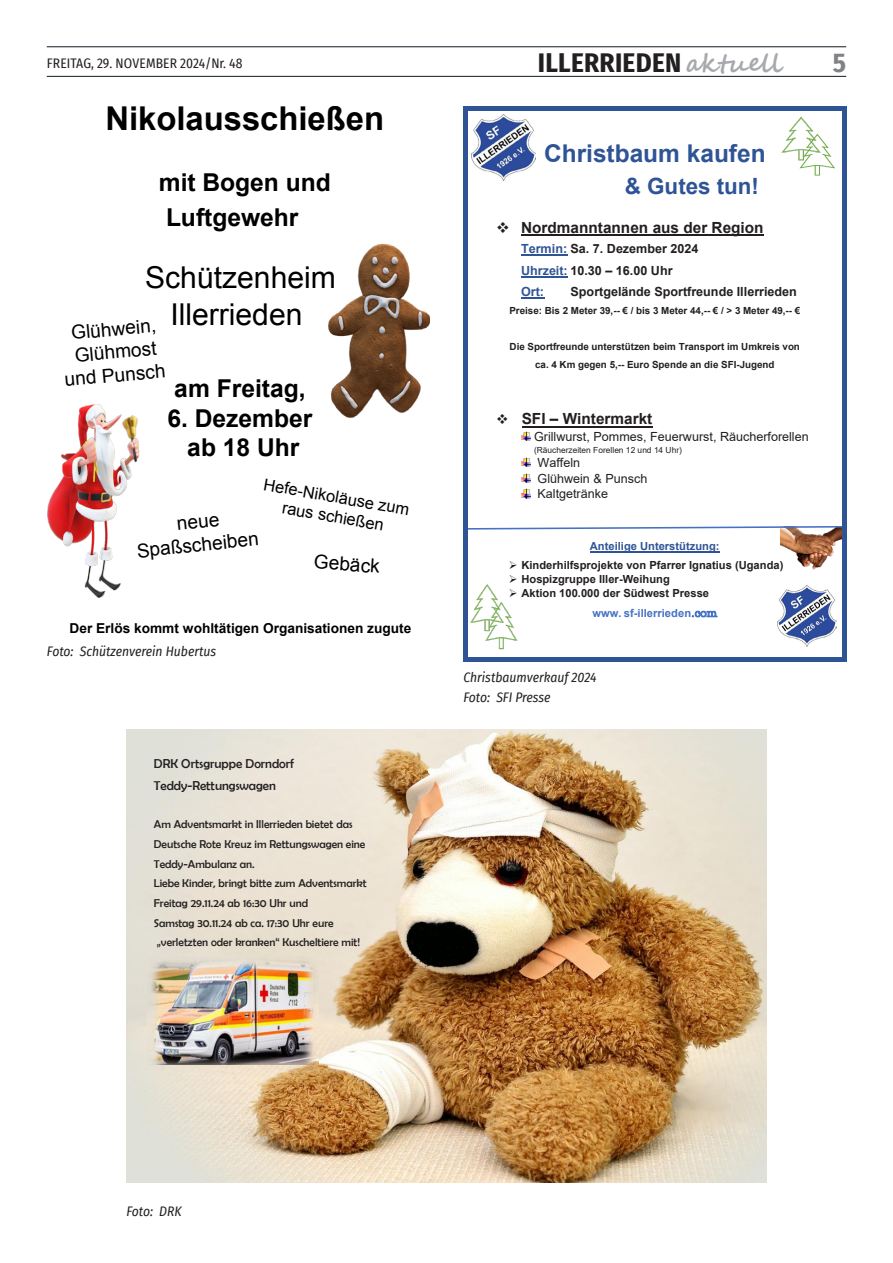
<style>
.page{position:relative;width:893px;height:1263px;background:#fff}
.page>*{position:absolute;margin:0;border:0;box-sizing:border-box;transform-origin:0 0}
.t1{font:700 32.85px "Arial";color:#000}
.t2{font:30.15px/36.2px "Arial";color:#000;text-align:center}
.t3{font:700 27px "Fira Sans Condensed";letter-spacing:.01em;color:#231f20}
.t4{font:700 27px "Fira Sans Condensed";color:#808285}
.t5{font:700 24.6px/35px "Arial";color:#000}
.t6{font:700 24.45px "Arial";color:#2f5496}
.t7{font:700 22.35px "Arial";color:#2f5496}
.t8{font:19.2px/23px "Arial";color:#000;text-align:center}
.t9{font:16.35px/19.8px "Arial";color:#000;text-align:center}
.t10{font:700 15.3px "Arial";color:#231f20}
.t11{font:700 13.65px "Arial";color:#000}
.t12{font:italic 13.5px/20.4px "Fira Sans Condensed";color:#231f20}
.t13{font:13.5px "Fira Sans Condensed";letter-spacing:.01em;color:#231f20}
.t14{font:12.9px/21.5px "Berlin Sans FB";color:#231f20}
.t15{font:700 12.6px/21.3px "Arial";color:#231f20}
.t16{font:12.6px/15.6px "Arial";color:#231f20}
.t17{font:11.4px/19.6px "Berlin Sans FB";color:#231f20}
.t18{font:700 11.1px/19.5px "Arial";color:#231f20}
.t19{font:700 11.1px "Arial";color:#2f5496}
.t20{font:700 9.75px/17.7px "Arial";color:#231f20;text-align:center}
.t21{font:8.4px "Arial";color:#231f20}
.s1{font-family:"Segoe Script";font-size:25.5px;color:#a8a9ad}
.s2{color:#2f5496}
.s3{color:#4472c4}
.s4{font-family:"Amer Typewriter IT Cby BT";font-weight:500;color:#4472c4}
</style>
<div class="page">
<hr style="left:47px;top:76px;width:799px;height:1px;background:#101a21">
<hr style="left:47px;top:47px;width:799px;height:1px;background:#101a21">
<img style="left:328px;top:243px;width:102px;height:175px">
<img style="left:47px;top:404px;width:93px;height:194px">
<img style="left:471px;top:114px;width:65px;height:66px">
<img style="left:463px;top:583px;width:55px;height:67px">
<img style="left:778px;top:586px;width:58px;height:60px">
<img style="left:780px;top:530px;width:62px;height:40px">
<hr style="left:521px;top:234px;width:243px;height:2px;background:#231f20">
<hr style="left:521px;top:255px;width:46px;height:1px;background:#2f5496">
<hr style="left:521px;top:276px;width:47px;height:1px;background:#2f5496">
<hr style="left:521px;top:297px;width:23px;height:2px;background:#2f5496">
<hr style="left:522px;top:426px;width:130px;height:2px;background:#231f20">
<svg style="left:521px;top:432px;width:10px;height:9px"></svg>
<svg style="left:521px;top:458px;width:10px;height:9px"></svg>
<svg style="left:521px;top:473px;width:10px;height:9px"></svg>
<svg style="left:521px;top:489px;width:10px;height:9px"></svg>
<hr style="left:590px;top:551px;width:130px;height:1px;background:#2f5496">
<svg style="left:692px;top:611px;width:25px;height:6px"></svg>
<svg style="left:799px;top:153px;width:36px;height:23px"></svg>
<img style="left:781px;top:116px;width:48px;height:45px">
<svg style="left:468px;top:526px;width:374px;height:4px"></svg>
<svg style="left:464px;top:106px;width:4px;height:4px"></svg>
<hr style="left:468px;top:106px;width:374px;height:4px;background:#2f5496">
<svg style="left:842px;top:106px;width:4px;height:4px"></svg>
<hr style="left:464px;top:110px;width:4px;height:547px;background:#2f5496">
<hr style="left:842px;top:110px;width:4px;height:547px;background:#2f5496">
<svg style="left:464px;top:657px;width:4px;height:4px"></svg>
<hr style="left:468px;top:657px;width:374px;height:4px;background:#2f5496">
<svg style="left:842px;top:657px;width:4px;height:4px"></svg>
<img style="left:126px;top:729px;width:641px;height:453px">
<img style="left:147px;top:956px;width:172px;height:108px">
<p class="t13" style="left:47px;top:53px;width:197px">FREITAG, 29. NOVEMBER 2024/Nr. 48</p>
<h3 class="t3" style="left:538px;top:40px;width:245px">ILLERRIEDEN <span class="s1">aktuell</span></h3>
<h3 class="t4" style="left:833px;top:40px;width:15px">5</h3>
<h1 class="t1" style="left:105px;top:106px;width:280px">Nikolausschießen</h1>
<h3 class="t5" style="left:159px;top:167px;width:174px">mit Bogen und<br>Luftgewehr</h3>
<h2 class="t2" style="left:145px;top:262px;width:192px">Schützenheim<br>Illerrieden</h2>
<h3 class="t8" style="left:60px;top:324px;width:103px;rotate:-5deg">Glühwein,<br>Glühmost und Punsch</h3>
<h3 class="t5" style="left:174px;top:373px;width:133px">am Freitag,</h3>
<h3 class="t5" style="left:167px;top:406px;width:147px;line-height:29.5px;text-align:center">6. Dezember ab 18 Uhr</h3>
<h3 class="t9" style="left:265px;top:476px;width:149px;rotate:10deg">Hefe-Nikoläuse zum raus schießen</h3>
<h3 class="t8" style="left:134px;top:518px;width:124px;rotate:-6deg">neue<br>Spaßscheiben</h3>
<h3 class="t8" style="left:315px;top:552px;width:68px;rotate:4deg">Gebäck</h3>
<p class="t11" style="left:70px;top:623px;width:343px">Der Erlös kommt wohltätigen Organisationen zugute</p>
<p class="t12" style="left:47px;top:641px;width:171px">Foto: Schützenverein Hubertus</p>
<p class="t14" style="left:154px;top:753px;width:142px">DRK Ortsgruppe Dorndorf<br>Teddy-Rettungswagen</p>
<p class="t17" style="left:154px;top:815px;width:214px">Am Adventsmarkt in Illerrieden bietet das Deutsche Rote Kreuz im Rettungswagen eine Teddy-Ambulanz an.<br>Liebe Kinder, bringt bitte zum Adventsmarkt Freitag 29.11.24 ab 16:30 Uhr und<br>Samstag 30.11.24 ab ca. 17:30 Uhr eure „verletzten oder kranken“ Kuscheltiere mit!</p>
<h3 class="t6" style="left:544px;top:136px;width:223px">Christbaum kaufen</h3>
<h3 class="t7" style="left:625px;top:170px;width:136px">&amp; Gutes tun!</h3>
<h3 class="t10" style="left:496px;top:217px;width:269px">❖ Nordmanntannen aus der Region</h3>
<p class="t15" style="left:521px;top:238px;width:179px"><span class="s2">Termin:</span> Sa. 7. Dezember 2024<br><span class="s2">Uhrzeit:</span> 10.30 – 16.00 Uhr<br><span class="s2">Ort:</span></p>
<p class="t15" style="left:570px;top:281px;width:228px">Sportgelände Sportfreunde Illerrieden</p>
<p class="t20" style="left:509px;top:302px;width:292px">Preise: Bis 2 Meter 39,-- € / bis 3 Meter 44,-- € / &gt; 3 Meter 49,-- €</p>
<p class="t20" style="left:510px;top:338px;width:292px">Die Sportfreunde unterstützen beim Transport im Umkreis von ca. 4 Km gegen 5,-- Euro Spende an die SFI-Jugend</p>
<h3 class="t10" style="left:496px;top:408px;width:158px">❖ SFI – Wintermarkt</h3>
<p class="t16" style="left:534px;top:429px;width:276px">Grillwurst, Pommes, Feuerwurst, Räucherforellen</p>
<p class="t21" style="left:534px;top:444px;width:149px">(Räucherzeiten Forellen 12 und 14 Uhr)</p>
<p class="t16" style="left:538px;top:455px;width:111px">Waffeln<br>Glühwein &amp; Punsch<br>Kaltgetränke</p>
<p class="t19" style="left:590px;top:538px;width:131px">Anteilige Unterstützung:</p>
<p class="t18" style="left:509px;top:556px;width:276px">➢ Kinderhilfsprojekte von Pfarrer Ignatius (Uganda)</p>
<p class="t18" style="left:509px;top:570px;width:162px">➢ Hospizgruppe Iller-Weihung</p>
<p class="t18" style="left:592px;top:584px;width:126px;text-indent:-84px">➢ Aktion 100.000 der Südwest Presse <span class="s3">www. sf-illerrieden</span><span class="s4">.com</span></p>
<p class="t12" style="left:463px;top:666px;width:135px">Christbaumverkauf 2024<br>Foto: SFI Presse</p>
<p class="t12" style="left:126px;top:1201px;width:57px">Foto: DRK</p>
</div>
